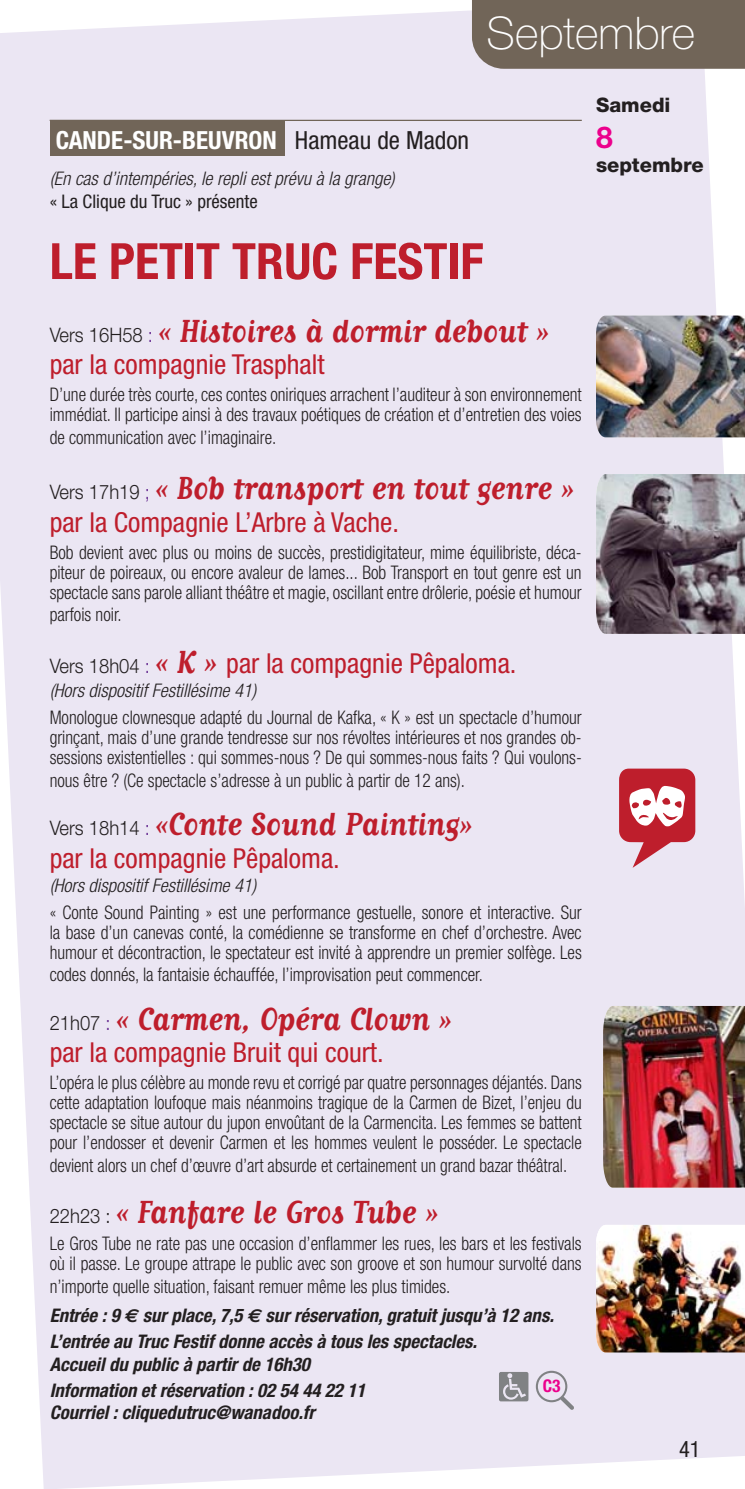
<style>
.page{position:relative;width:745px;height:1489px;background:#fff}
.page>*{position:absolute;margin:0;border:0;box-sizing:border-box;transform-origin:0 0}
.t1{font:700 condensed 50px "Helvetica Neue";color:#be1e2c}
.t2{font:100 45px "Helvetica Neue";color:#fff}
.t3{font:700 37.5px "Matrix Script";color:#be1e2c;scale:.92 1}
.t4{font:700 30px "Helvetica Neue";color:#ec008c}
.t5{font:condensed 27.5px "Helvetica Neue";color:#be1e2c}
.t6{font:700 condensed 25px "Helvetica Neue";color:#fff}
.t7{font:condensed 22.5px "Helvetica Neue";color:#231f20}
.t8{font:800 20px "Helvetica Neue";color:#231f20}
.t9{font:300 condensed 18.75px/20px "Helvetica Neue";color:#231f20;scale:.93 1}
.t10{font:300 condensed 18.75px/20px "Helvetica Neue";color:#231f20;text-align:justify;scale:.92 1}
.t11{font:italic 700 condensed 18.75px/22.5px "Helvetica Neue";color:#231f20}
.t12{font:italic 300 condensed 18.75px "Helvetica Neue";color:#231f20}
.t13{font:condensed 18.75px "Helvetica Neue";color:#231f20}
.t14{font:700 condensed 17.5px "Helvetica Neue";color:#ec008c}
.s1{font-weight:400;color:#231f20}
.s2{font-family:"Helvetica Neue";font-weight:300;font-size:20px;color:#231f20}
.s3{font-family:"Helvetica Neue";font-weight:300;font-size:20px;color:#662c91}
.s4{font-weight:300;font-stretch:normal;font-size:20px;color:#231f20}
.s5{font-weight:300;font-stretch:normal;font-size:20px;color:#662c91}
.s6{font-family:"Matrix Script";font-weight:700;font-stretch:normal;font-size:37.5px}
.s7{font-weight:700;font-style:italic}
.s8{font-family:"Euro Sans";font-weight:700;font-style:italic;font-stretch:normal}
</style>
<div class="page">
<div style="left:0;top:10px;width:744px;height:1478px;background:#ebe6f3"></div>
<div style="left:50px;top:120px;width:234px;height:36px;background:#716558"></div>
<hr style="left:50px;top:120px;width:531px;height:1px;background:#716558">
<div style="left:471px;top:0;width:273px;height:69px;background:#716558"></div>
<svg style="left:535px;top:1370px;width:39px;height:39px;background:#d8d5e0"></svg>
<svg style="left:498px;top:1371px;width:30px;height:30px"></svg>
<img style="left:595px;top:315px;width:149px;height:122px">
<img style="left:595px;top:474px;width:149px;height:160px">
<img style="left:595px;top:1224px;width:149px;height:128px">
<img style="left:602px;top:1005px;width:142px;height:182px">
<svg style="left:618px;top:768px;width:76px;height:99px"></svg>
<h2 class="t2" style="left:486px;top:16px;width:210px">Septembre</h2>
<h3 class="t6" style="left:56px;top:131px;width:414px">CANDE-SUR-BEUVRON <span class="s1">Hameau de Madon</span></h3>
<p class="t12" style="left:50px;top:172px;width:346px">(En cas d’intempéries, le repli est prévu à la grange)</p>
<p class="t13" style="left:50px;top:194px;width:209px">« La Clique du Truc » présente</p>
<h1 class="t1" style="left:50px;top:243px;width:435px">LE PETIT TRUC FESTIF</h1>
<h3 class="t3" style="left:50px;top:319px;width:543px"><span class="s2">Vers 16H58</span> <span class="s3">:</span> « Histoires à dormir debout »</h3>
<h3 class="t5" style="left:50px;top:354px;width:276px">par la compagnie Trasphalt</h3>
<p class="t9" style="left:50px;top:386px;width:573px">D’une durée très courte, ces contes oniriques arrachent l’auditeur à son environnement immédiat. Il participe ainsi à des travaux poétiques de création et d’entretien des voies</p>
<p class="t9" style="left:50px;top:428px;width:245px">de communication avec l’imaginaire.</p>
<h3 class="t3" style="left:50px;top:476px;width:570px"><span class="s2">Vers 17h19</span> <span class="s3">;</span> « Bob transport en tout genre »</h3>
<h3 class="t5" style="left:50px;top:512px;width:350px">par la Compagnie L’Arbre à Vache.</h3>
<p class="t9" style="left:50px;top:543px;width:573px;text-align:justify">Bob devient avec plus ou moins de succès, prestidigitateur, mime équilibriste, déca&shy;piteur de poireaux, ou encore avaleur de lames... Bob Transport en tout genre est un spectacle sans parole alliant théâtre et magie, oscillant entre drôlerie, poésie et humour</p>
<p class="t9" style="left:50px;top:606px;width:79px">parfois noir.</p>
<h3 class="t5" style="left:50px;top:653px;width:468px"><span class="s4">Vers 18h04</span> <span class="s5">:</span> <span class="s6">« K »</span> par la compagnie Pêpaloma.</h3>
<p class="t12" style="left:50px;top:683px;width:208px">(Hors dispositif Festillésime 41)</p>
<p class="t9" style="left:50px;top:709px;width:573px;text-align:justify">Monologue clownesque adapté du Journal de Kafka, « K » est un spectacle d’humour grinçant, mais d’une grande tendresse sur nos révoltes intérieures et nos grandes ob&shy;sessions existentielles : qui sommes-nous ? De qui sommes-nous faits ? Qui voulons-</p>
<p class="t9" style="left:50px;top:771px;width:448px">nous être ? (Ce spectacle s’adresse à un public à partir de 12 ans).</p>
<h3 class="t3" style="left:50px;top:812px;width:460px"><span class="s2">Vers 18h14</span> <span class="s3">:</span> «Conte Sound Painting»</h3>
<h3 class="t5" style="left:50px;top:847px;width:291px">par la compagnie Pêpaloma.</h3>
<p class="t12" style="left:50px;top:878px;width:208px">(Hors dispositif Festillésime 41)</p>
<p class="t9" style="left:50px;top:903px;width:573px;text-align:justify">« Conte Sound Painting » est une performance gestuelle, sonore et interactive. Sur la base d’un canevas conté, la comédienne se transforme en chef d’orchestre. Avec humour et décontraction, le spectateur est invité à apprendre un premier solfège. Les</p>
<p class="t9" style="left:50px;top:966px;width:467px">codes donnés, la fantaisie échauffée, l’improvisation peut commencer.</p>
<h3 class="t3" style="left:50px;top:1006px;width:438px"><span class="s2">21h07</span> <span class="s3">:</span> « Carmen, Opéra Clown »</h3>
<h3 class="t5" style="left:50px;top:1042px;width:335px">par la compagnie Bruit qui court.</h3>
<p class="t10" style="left:50px;top:1074px;width:579px">L’opéra le plus célèbre au monde revu et corrigé par quatre personnages déjantés. Dans cette adaptation loufoque mais néanmoins tragique de la Carmen de Bizet, l’enjeu du spectacle se situe autour du jupon envoûtant de la Carmencita. Les femmes se battent pour l’endosser et devenir Carmen et les hommes veulent le posséder. Le spectacle</p>
<p class="t10" style="left:50px;top:1156px;width:563px">devient alors un chef d’œuvre d’art absurde et certainement un grand bazar théâtral.</p>
<h3 class="t3" style="left:50px;top:1200px;width:423px"><span class="s2">22h23 :</span> « Fanfare le Gros Tube »</h3>
<p class="t9" style="left:50px;top:1234px;width:573px">Le Gros Tube ne rate pas une occasion d’enflammer les rues, les bars et les festivals où il passe. Le groupe attrape le public avec son groove et son humour survolté dans</p>
<p class="t9" style="left:50px;top:1272px;width:543px;line-height:29.5px">n’importe quelle situation, faisant remuer même les plus timides.<br><span class="s7">Entrée : 9</span> <span class="s8">€</span> <span class="s7">sur place, 7,5</span> <span class="s8">€</span> <span class="s7">sur réservation, gratuit jusqu’à 12 ans.</span></p>
<p class="t11" style="left:50px;top:1331px;width:428px">L’entrée au Truc Festif donne accès à tous les spectacles.<br>Accueil du public à partir de 16h30</p>
<p class="t14" style="left:542px;top:1379px;width:19px">C3</p>
<p class="t11" style="left:50px;top:1380px;width:317px">Information et réservation : 02 54 44 22 11<br>Courriel : cliquedutruc@wanadoo.fr</p>
<p class="t8" style="left:595px;top:98px;width:76px">Samedi</p>
<h3 class="t4" style="left:595px;top:127px;width:18px">8</h3>
<p class="t8" style="left:595px;top:158px;width:109px">septembre</p>
<p class="t7" style="left:678px;top:1440px;width:23px">41</p>
</div>
